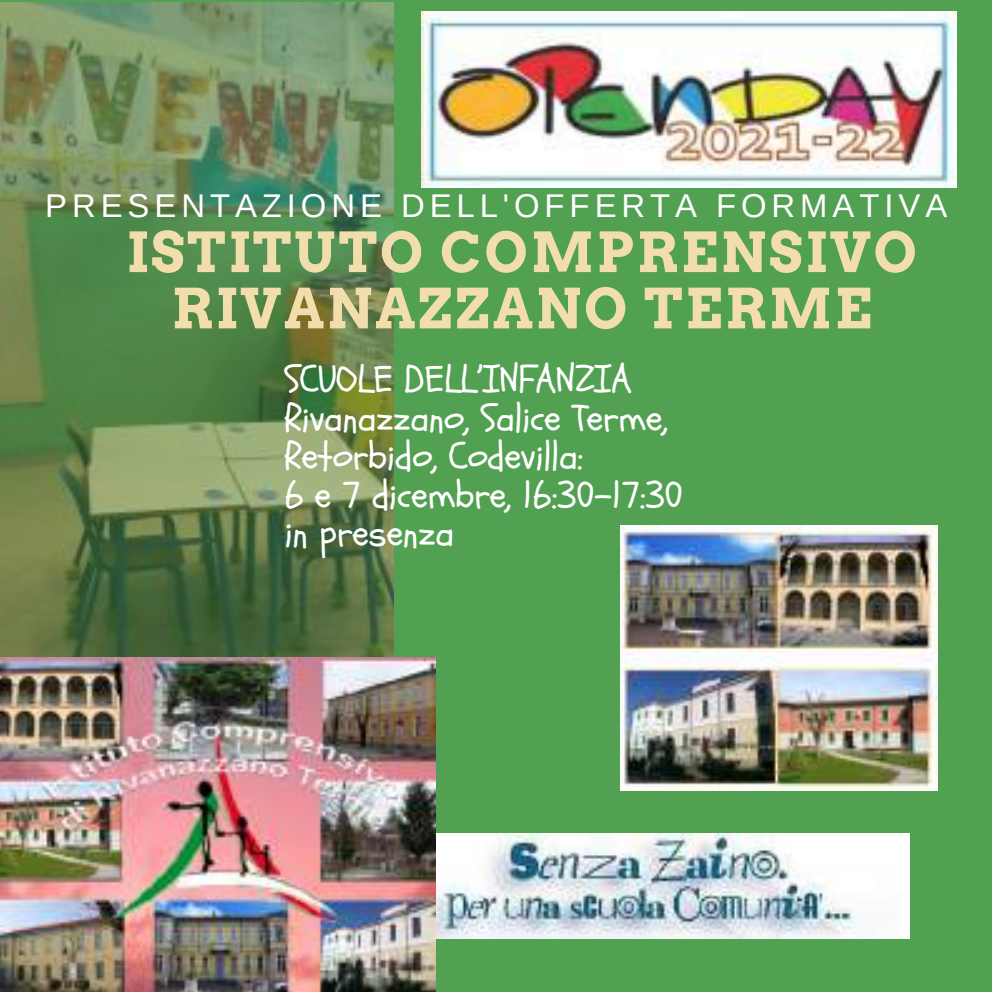
<style>
.page{position:relative;width:992px;height:992px;background:#52a052}
.page>*{position:absolute;margin:0;border:0;box-sizing:border-box;transform-origin:0 0}
.t1{font:700 55px/56.2px "Arvo";letter-spacing:.05em;color:#f2ddac;text-align:center}
.t2{font:38.5px/38.5px "Schoolbell";letter-spacing:-.01em;color:#fff}
.t3{font:32.75px "Arimo";letter-spacing:.15em;color:#fff}
</style>
<div class="page">
<img style="left:435px;top:833px;width:474px;height:105px">
<img style="left:0;top:2px;width:394px;height:655px">
<img style="left:422px;top:12px;width:535px;height:176px">
<img style="left:0;top:657px;width:435px;height:335px">
<img style="left:620px;top:526px;width:317px;height:264px">
<p class="t3" style="left:45px;top:188px;width:903px">PRESENTAZIONE DELL'OFFERTA FORMATIVA</p>
<h1 class="t1" style="left:127px;top:224px;width:792px">ISTITUTO COMPRENSIVO<br>RIVANAZZANO TERME</h1>
<p class="t2" style="left:284px;top:361px;width:400px">SCUOLE DELL’INFANZIA<br>Rivanazzano, Salice Terme,<br>Retorbido, Codevilla:<br>6 e 7 dicembre, 16:30-17:30 in presenza</p>
</div>
